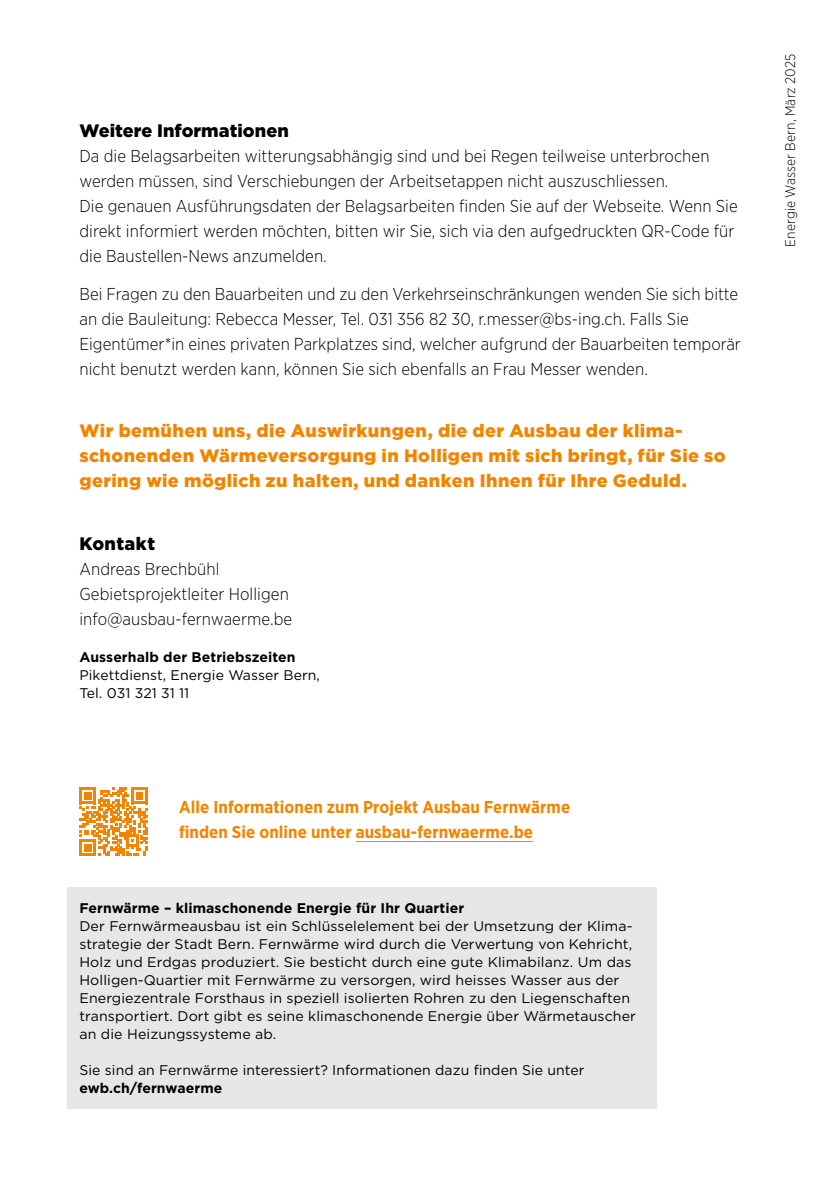
<style>
.page{position:relative;width:840px;height:1191px;background:#fff}
.page>*{position:absolute;margin:0;border:0;box-sizing:border-box;transform-origin:0 0}
.t1{font:900 18px/25px "Gotham";letter-spacing:.025em;color:#f18500}
.t2{font:900 18px "Gotham";letter-spacing:.005em;color:#000}
.t3{font:900 18px "Gotham";letter-spacing:.025em;color:#000}
.t4{font:300 17.2px/25px "Gotham Narrow";letter-spacing:.005em;color:#000}
.t5{font:700 17.2px/25px "Gotham Narrow";letter-spacing:.005em;color:#f18500}
.t6{font:14px/18px "Gotham";letter-spacing:.01em;color:#000}
.t7{font:700 14px "Gotham";letter-spacing:.005em;color:#000}
.t8{font:300 14px "Gotham Narrow";letter-spacing:.005em;color:#000}
</style>
<div class="page">
<svg style="left:79px;top:787px;width:69px;height:69px"></svg>
<hr style="left:355px;top:841px;width:178px;height:1px;background:#f18500">
<div style="left:67px;top:887px;width:589px;height:221px;background:#e8e7e7"></div>
<p class="t2" style="left:79px;top:118px;width:211px">Weitere Informationen</p>
<p class="t4" style="left:79px;top:143px;width:659px">Da die Belagsarbeiten witterungsabhängig sind und bei Regen teilweise unterbrochen werden müssen, sind Verschiebungen der Arbeitsetappen nicht auszuschliessen.<br>Die genauen Ausführungsdaten der Belagsarbeiten finden Sie auf der Webseite. Wenn Sie direkt informiert werden möchten, bitten wir Sie, sich via den aufgedruckten QR-Code für die Baustellen-News anzumelden.</p>
<p class="t4" style="left:79px;top:281px;width:662px">Bei Fragen zu den Bauarbeiten und zu den Verkehrseinschränkungen wenden Sie sich bitte an die Bauleitung: Rebecca Messer, Tel. 031 356 82 30, r.messer@bs-ing.ch. Falls Sie Eigentümer*in eines privaten Parkplatzes sind, welcher aufgrund der Bauarbeiten temporär nicht benutzt werden kann, können Sie sich ebenfalls an Frau Messer wenden.</p>
<p class="t1" style="left:79px;top:418px;width:647px">Wir bemühen uns, die Auswirkungen, die der Ausbau der klima&shy;schonenden Wärmeversorgung in Holligen mit sich bringt, für Sie so gering wie möglich zu halten, und danken Ihnen für Ihre Geduld.</p>
<p class="t3" style="left:79px;top:531px;width:77px">Kontakt</p>
<p class="t4" style="left:79px;top:556px;width:214px">Andreas Brechbühl<br>Gebietsprojektleiter Holligen info@ausbau-fernwaerme.be</p>
<p class="t7" style="left:79px;top:648px;width:217px">Ausserhalb der Betriebszeiten</p>
<p class="t6" style="left:79px;top:666px;width:242px">Pikettdienst, Energie Wasser Bern,<br>Tel. 031 321 31 11</p>
<p class="t5" style="left:179px;top:794px;width:392px">Alle Informationen zum Projekt Ausbau Fernwärme finden Sie online unter ausbau-fernwaerme.be</p>
<p class="t7" style="left:79px;top:898px;width:386px">Fernwärme – klimaschonende Energie für Ihr Quartier</p>
<p class="t6" style="left:79px;top:916px;width:557px">Der Fernwärmeausbau ist ein Schlüsselelement bei der Umsetzung der Klima&shy;strategie der Stadt Bern. Fernwärme wird durch die Verwertung von Kehricht, Holz und Erdgas produziert. Sie besticht durch eine gute Klimabilanz. Um das Holligen-Quartier mit Fernwärme zu versorgen, wird heisses Wasser aus der Energiezentrale Forsthaus in speziell isolierten Rohren zu den Liegenschaften transportiert. Dort gibt es seine klimaschonende Energie über Wärmetauscher an die Heizungssysteme ab.</p>
<p class="t6" style="left:79px;top:1060px;width:506px">Sie sind an Fernwärme interessiert? Informationen dazu finden Sie unter</p>
<p class="t7" style="left:79px;top:1078px;width:144px">ewb.ch/fernwaerme</p>
<p class="t8" style="left:781px;top:247px;width:194px;rotate:-90deg">Energie Wasser Bern, März 2025</p>
</div>
